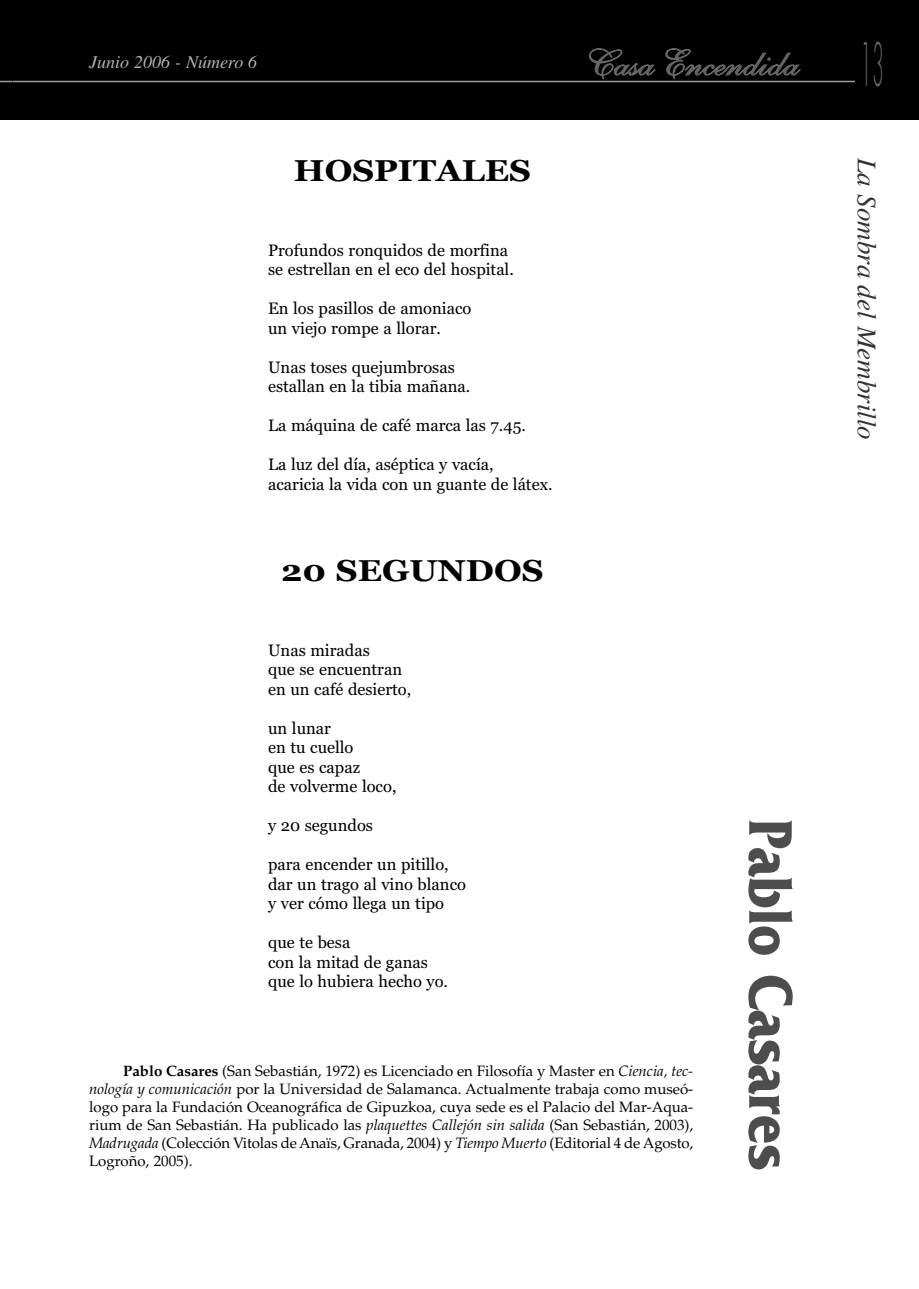
<style>
.page{position:relative;width:919px;height:1289px;background:#fff}
.page>*{position:absolute;margin:0;border:0;box-sizing:border-box;transform-origin:0 0}
.t1{font:700 64.5px "Friz Quadrata";color:#4d4d4d;scale:.85 1}
.t2{font:36px "Shelley Allegro Script";color:#666;scale:1.12 1}
.t3{font:700 30px "Georgia";color:#000;scale:1.12 1}
.t4{font:italic 27px "Times";color:#333}
.t5{font:italic 18px "Times";color:#b3b3b3}
.t6{font:16.5px/19.5px "Georgia";color:#000}
.t7{font:15px/18px "Palatino";letter-spacing:-.01em;color:#000;text-align:justify}
.s1{font-family:"Futura";font-weight:300;font-size:58.2px}
.s2{font-weight:700}
.s3{font-style:italic}
</style>
<div class="page">
<div style="left:13px;top:1px;width:905px;height:119px;background:#000"></div>
<hr style="left:13px;top:81px;width:841px;height:1px;background:#999">
<div style="left:0;top:1px;width:13px;height:119px;background:#000"></div>
<svg style="left:0;top:81px;width:13px;height:1px"></svg>
<p class="t5" style="left:89px;top:56px;width:170px">Junio 2006 - Número 6</p>
<h3 class="t3" style="left:294px;top:158px;width:213px">HOSPITALES</h3>
<p class="t6" style="left:268px;top:241px;width:247px">Profundos ronquidos de morfina se estrellan en el eco del hospital.</p>
<p class="t6" style="left:268px;top:300px;width:205px">En los pasillos de amoniaco un viejo rompe a llorar.</p>
<p class="t6" style="left:268px;top:358px;width:204px">Unas toses quejumbrosas estallan en la tibia mañana.</p>
<p class="t6" style="left:268px;top:417px;width:259px">La máquina de café marca las 7.45.</p>
<p class="t6" style="left:268px;top:456px;width:286px">La luz del día, aséptica y vacía, acaricia la vida con un guante de látex.</p>
<h3 class="t3" style="left:281px;top:558px;width:236px">20 SEGUNDOS</h3>
<h2 class="t2" style="left:586px;top:53px;width:267px">Casa Encendida <span class="s1">13</span></h2>
<h3 class="t4" style="left:876px;top:158px;width:283px;rotate:90deg">La Sombra del Membrillo</h3>
<p class="t6" style="left:268px;top:641px;width:144px">Unas miradas<br>que se encuentran en un café desierto,</p>
<p class="t6" style="left:268px;top:719px;width:130px">un lunar<br>en tu cuello<br>que es capaz<br>de volverme loco,</p>
<p class="t6" style="left:268px;top:817px;width:106px">y 20 segundos</p>
<p class="t6" style="left:268px;top:856px;width:199px">para encender un pitillo, dar un trago al vino blanco y ver cómo llega un tipo</p>
<p class="t6" style="left:268px;top:933px;width:181px">que te besa<br>con la mitad de ganas que lo hubiera hecho yo.</p>
<p class="t7" style="left:89px;top:1063px;width:605px;text-indent:34px"><span class="s2">Pablo Casares</span> (San Sebastián, 1972) es Licenciado en Filosofía y Master en <span class="s3">Ciencia, tec&shy;nología y comunicación</span> por la Universidad de Salamanca. Actualmente trabaja como museó&shy;logo para la Fundación Oceanográfica de Gipuzkoa, cuya sede es el Palacio del Mar-Aqua&shy;rium de San Sebastián. Ha publicado las <span class="s3">plaquettes Callejón sin salida</span> (San Sebastián, 2003), <span class="s3">Madrugada</span> (Colección Vitolas de Anaïs, Granada, 2004) y <span class="s3">Tiempo Muerto</span> (Editorial 4 de Agosto, Logroño, 2005).</p>
<h1 class="t1" style="left:792px;top:819px;width:414px;rotate:90deg">Pablo Casares</h1>
</div>
